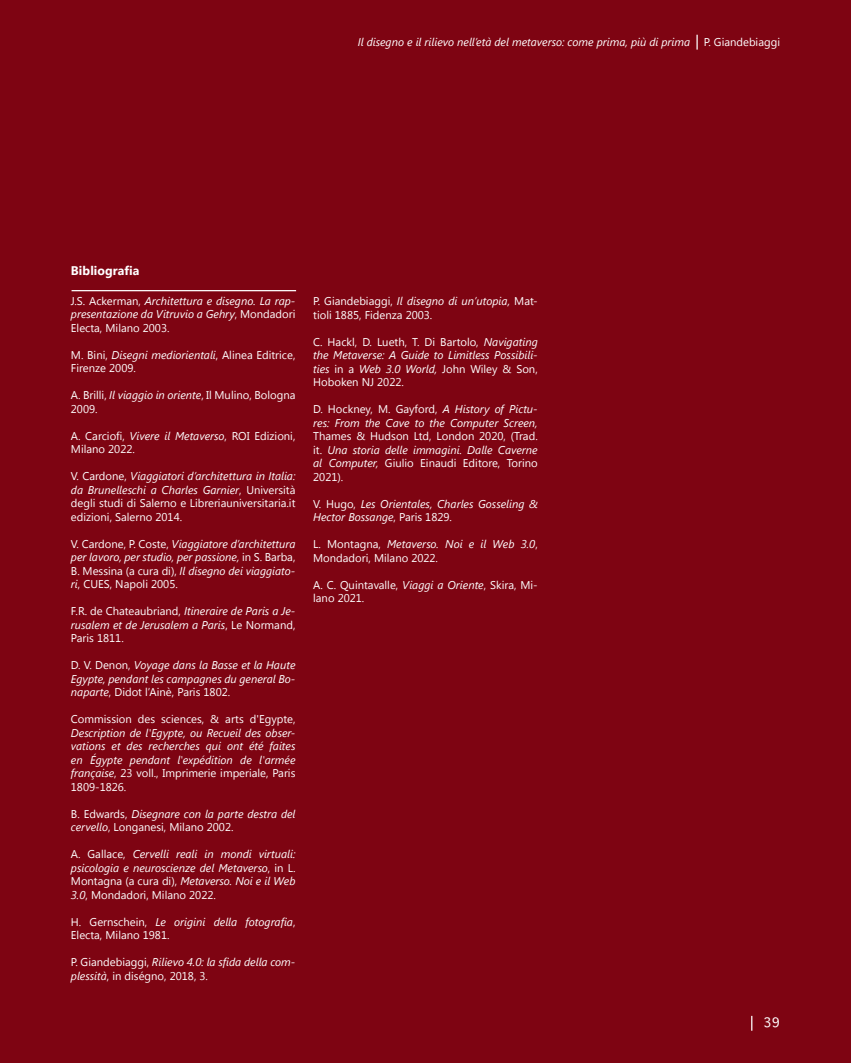
<style>
.page{position:relative;width:851px;height:1063px;background:#fff}
.page>*{position:absolute;margin:0;border:0;box-sizing:border-box;transform-origin:0 0}
.t1{font:700 12.5px "Segoe UI";letter-spacing:.005em;color:#fff}
.t2{font:12.5px "Sathu";color:#fff}
.t3{font:italic 11.25px/13.5px "Segoe UI";color:#fff;text-align:justify}
.t4{font:11.25px/13.5px "Segoe UI";color:#fff}
.s1{font-style:normal}
.s2{font-style:italic}
</style>
<div class="page">
<div style="left:0;top:0;width:850px;height:1063px;background:#7e0412"></div>
<svg style="left:696px;top:35px;width:1px;height:15px"></svg>
<svg style="left:751px;top:1016px;width:1px;height:15px"></svg>
<hr style="left:71px;top:290px;width:225px;height:1px;background:#fff">
<p class="t3" style="left:357px;top:35px;width:424px">Il disegno e il rilievo nell’età del metaverso: come prima, più di prima <span class="s1">P. Giandebiaggi</span></p>
<p class="t1" style="left:71px;top:262px;width:70px">Bibliografia</p>
<p class="t3" style="left:71px;top:293px;width:226px"><span class="s1">J.S. Ackerman,</span> Architettura e disegno. La rap&shy;presentazione da Vitruvio a Gehry<span class="s1">, Mondadori Electa, Milano 2003.</span></p>
<p class="t4" style="left:71px;top:347px;width:226px">M. Bini, <span class="s2">Disegni mediorientali</span>, Alinea Editrice,<br>Firenze 2009.</p>
<p class="t4" style="left:71px;top:388px;width:226px">A. Brilli, <span class="s2">Il viaggio in oriente</span>, Il Mulino, Bologna<br>2009.</p>
<p class="t4" style="left:71px;top:428px;width:226px">A. Carciofi, <span class="s2">Vivere il Metaverso</span>, ROI Edizioni,<br>Milano 2022.</p>
<p class="t4" style="left:71px;top:469px;width:226px;text-align:justify">V. Cardone, <span class="s2">Viaggiatori d’architettura in Italia: da Brunelleschi a Charles Garnier</span>, Università degli studi di Salerno e Libreriauniversitaria.it edizioni, Salerno 2014.</p>
<p class="t3" style="left:71px;top:536px;width:226px"><span class="s1">V. Cardone, P. Coste,</span> Viaggiatore d’architettura per lavoro, per studio, per passione, <span class="s1">in S. Barba, B. Messina (a cura di),</span> Il disegno dei viaggiato&shy;ri<span class="s1">, CUES, Napoli 2005.</span></p>
<p class="t3" style="left:71px;top:604px;width:226px"><span class="s1">F.R. de Chateaubriand,</span> Itineraire de Paris a Je&shy;rusalem et de Jerusalem a Paris<span class="s1">, Le Normand, Paris 1811.</span></p>
<p class="t3" style="left:71px;top:658px;width:226px"><span class="s1">D. V. Denon,</span> Voyage dans la Basse et la Haute Egypte, pendant les campagnes du general Bo&shy;naparte<span class="s1">, Didot l’Ainè, Paris 1802.</span></p>
<p class="t4" style="left:71px;top:712px;width:226px">Commission des sciences, &amp; arts d'Egypte,</p>
<p class="t3" style="left:71px;top:725px;width:226px">Description de l'Egypte, ou Recueil des obser&shy;vations et des recherches qui ont été faites en Égypte pendant l'expédition de l'armée française<span class="s1">, 23 voll., Imprimerie imperiale, Paris 1809-1826.</span></p>
<p class="t3" style="left:71px;top:806px;width:226px"><span class="s1">B. Edwards,</span> Disegnare con la parte destra del cervello<span class="s1">, Longanesi, Milano 2002.</span></p>
<p class="t3" style="left:71px;top:847px;width:226px"><span class="s1">A. Gallace,</span> Cervelli reali in mondi virtuali: psicologia e neuroscienze del Metaverso<span class="s1">, in L.<br>Montagna (a cura di),</span> Metaverso. Noi e il Web 3.0<span class="s1">, Mondadori, Milano 2022.</span></p>
<p class="t4" style="left:71px;top:914px;width:226px">H. Gernschein, <span class="s2">Le origini della fotografia</span>,<br>Electa, Milano 1981.</p>
<p class="t3" style="left:71px;top:955px;width:226px"><span class="s1">P. Giandebiaggi,</span> Rilievo 4.0: la sfida della com&shy;plessità<span class="s1">, in diségno, 2018, 3.</span></p>
<p class="t4" style="left:313px;top:294px;width:226px">P. Giandebiaggi, <span class="s2">Il disegno di un’utopia,</span> Mat&shy;tioli 1885, Fidenza 2003.</p>
<p class="t3" style="left:313px;top:334px;width:226px"><span class="s1">C. Hackl, D. Lueth, T. Di Bartolo,</span> Navigating the Metaverse: A Guide to Limitless Possibili&shy;ties <span class="s1">in a</span> Web 3.0 World, <span class="s1">John Wiley &amp; Son, Hoboken NJ 2022.</span></p>
<p class="t3" style="left:313px;top:402px;width:226px"><span class="s1">D. Hockney, M. Gayford,</span> A History of Pictu&shy;res: From the Cave to the Computer Screen,</p>
<p class="t4" style="left:313px;top:429px;width:226px;text-align:justify">Thames &amp; Hudson Ltd, London 2020, (Trad. it. <span class="s2">Una storia delle immagini. Dalle Caverne al Computer,</span> Giulio Einaudi Editore, Torino 2021).</p>
<p class="t3" style="left:313px;top:496px;width:226px"><span class="s1">V. Hugo,</span> Les Orientales, Charles Gosseling &amp;<br>Hector Bossange<span class="s1">, Paris 1829.</span></p>
<p class="t4" style="left:313px;top:537px;width:226px">L. Montagna, <span class="s2">Metaverso. Noi e il Web 3.0</span>,<br>Mondadori, Milano 2022.</p>
<p class="t4" style="left:313px;top:577px;width:226px">A. C. Quintavalle, <span class="s2">Viaggi a Oriente</span>, Skira, Mi&shy;lano 2021.</p>
<p class="t2" style="left:763px;top:1016px;width:18px">39</p>
</div>
